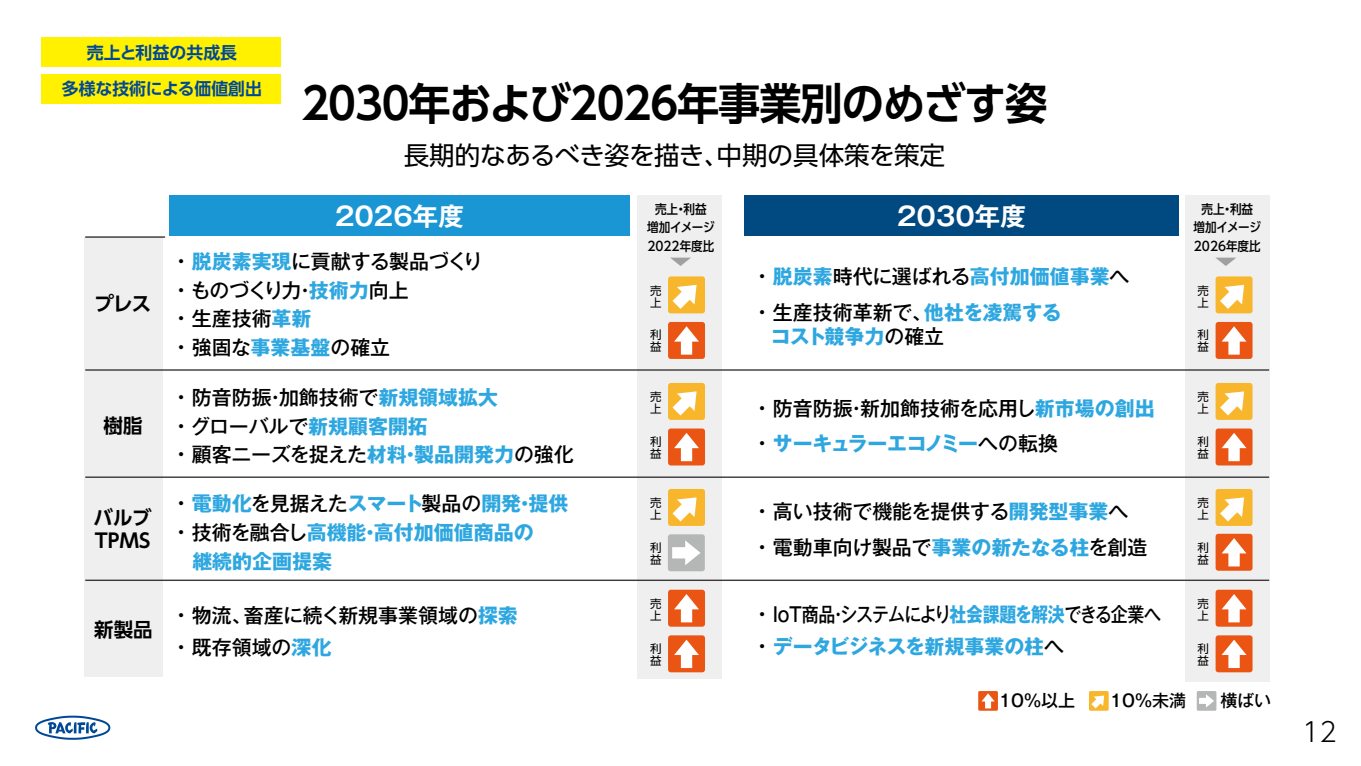
<style>
.page{position:relative;width:1361px;height:766px;background:#fff}
.page>*{position:absolute;margin:0;border:0;box-sizing:border-box;transform-origin:0 0}
.t1{font:700 43.5px "UD Shin Go Pro De";letter-spacing:-.025em;color:#000}
.t2{font:300 26.55px "UD Shin Go Pro";color:#000}
.t3{font:700 25.65px "Gothic MB101 Pro De";color:#fff}
.t4{font:25.5px "UD Shin Go Pro";letter-spacing:-.005em;color:#000}
.t5{font:500 19.95px "Gothic MB101 Pr 5";color:#000}
.t6{font:500 19.95px "Gothic MB101 Pro";letter-spacing:-.015em;color:#000}
.t7{font:700 19.95px/28.5px "Gothic MB101 Pr 5";color:#2ea7e0}
.t8{font:700 19.95px/24px "Gothic MB101 Pro";letter-spacing:-.005em;color:#2ea7e0}
.t9{font:500 19.95px "Gothic MB101 Pro";letter-spacing:-.05em;color:#000}
.t10{font:500 19.95px "Gothic MB101 Pr 5";letter-spacing:-.02em;color:#000}
.t11{font:700 19.95px "Gothic MB101 Pro";letter-spacing:-.065em;color:#2ea7e0}
.t12{font:700 19.95px "Gothic MB101 Pro";letter-spacing:-.035em;color:#2ea7e0}
.t13{font:500 19.95px "Gothic MB101 Pr 5";letter-spacing:-.07em;color:#000}
.t14{font:700 19.5px/23.4px "UD Shin Go Pro De";color:#000}
.t15{font:500 17.1px "Gothic MB101 Pro";color:#000}
.t16{font:700 16.8px/36.5px "UD Shin Go Pro De";color:#004896;text-align:center}
.t17{font:500 12.9px/18.5px "UD Shin Go C Oniz Pr 6 N";color:#000;text-align:center}
.t18{font:11.4px/12px "UD Shin Go Pro";color:#000}
.s1{font-weight:500;color:#000}
.s2{font-family:"Gothic MB101 Pro"}
.s3{font-weight:700;color:#2ea7e0}
.s4{font-family:"Gothic MB101 Pro";font-weight:500;color:#000}
</style>
<div class="page">
<div style="left:84px;top:236px;width:79px;height:441px;background:#efefef"></div>
<div style="left:637px;top:195px;width:85px;height:483px;background:#efefef"></div>
<div style="left:1185px;top:195px;width:85px;height:486px;background:#efefef"></div>
<div style="left:169px;top:195px;width:461px;height:41px;background:#1a96d5"></div>
<div style="left:744px;top:195px;width:434px;height:41px;background:#004981"></div>
<hr style="left:85px;top:369px;width:1184px;height:1px;background:#3e3a39">
<hr style="left:85px;top:476px;width:1184px;height:2px;background:#3e3a39">
<hr style="left:85px;top:579px;width:1184px;height:2px;background:#3e3a39">
<hr style="left:85px;top:236px;width:80px;height:2px;background:#3e3a39">
<div style="left:668px;top:276px;width:37px;height:37px;background:#f8b62d;border-radius:3px"></div>
<svg style="left:672px;top:285px;width:24px;height:24px"></svg>
<div style="left:668px;top:322px;width:37px;height:37px;background:#ea5514;border-radius:3px"></div>
<svg style="left:674px;top:326px;width:25px;height:28px"></svg>
<div style="left:668px;top:534px;width:37px;height:37px;background:#b5b6b6;border-radius:3px"></div>
<svg style="left:672px;top:540px;width:28px;height:25px"></svg>
<div style="left:1196px;top:690px;width:20px;height:20px;background:#b5b6b6"></div>
<svg style="left:1199px;top:694px;width:15px;height:13px"></svg>
<div style="left:668px;top:383px;width:37px;height:37px;background:#f8b62d;border-radius:3px"></div>
<svg style="left:672px;top:391px;width:24px;height:24px"></svg>
<div style="left:668px;top:428px;width:37px;height:37px;background:#ea5514;border-radius:3px"></div>
<svg style="left:674px;top:433px;width:25px;height:28px"></svg>
<div style="left:668px;top:489px;width:37px;height:37px;background:#f8b62d;border-radius:3px"></div>
<svg style="left:672px;top:497px;width:24px;height:24px"></svg>
<div style="left:668px;top:635px;width:37px;height:37px;background:#ea5514;border-radius:3px"></div>
<svg style="left:674px;top:639px;width:25px;height:28px"></svg>
<div style="left:668px;top:589px;width:37px;height:37px;background:#ea5514;border-radius:3px"></div>
<svg style="left:674px;top:594px;width:25px;height:28px"></svg>
<div style="left:1215px;top:276px;width:37px;height:37px;background:#f8b62d;border-radius:3px"></div>
<svg style="left:1220px;top:285px;width:24px;height:24px"></svg>
<div style="left:1089px;top:690px;width:19px;height:20px;background:#f8b62d"></div>
<svg style="left:1091px;top:695px;width:13px;height:13px"></svg>
<div style="left:1215px;top:322px;width:37px;height:37px;background:#ea5514;border-radius:3px"></div>
<svg style="left:1221px;top:326px;width:25px;height:28px"></svg>
<div style="left:978px;top:690px;width:20px;height:20px;background:#ea5514"></div>
<svg style="left:981px;top:693px;width:13px;height:15px"></svg>
<div style="left:1215px;top:383px;width:37px;height:37px;background:#f8b62d;border-radius:3px"></div>
<svg style="left:1220px;top:391px;width:24px;height:24px"></svg>
<div style="left:1215px;top:428px;width:37px;height:37px;background:#ea5514;border-radius:3px"></div>
<svg style="left:1221px;top:433px;width:25px;height:28px"></svg>
<div style="left:1215px;top:489px;width:37px;height:37px;background:#f8b62d;border-radius:3px"></div>
<svg style="left:1220px;top:497px;width:24px;height:24px"></svg>
<div style="left:1215px;top:635px;width:37px;height:37px;background:#ea5514;border-radius:3px"></div>
<svg style="left:1221px;top:639px;width:25px;height:28px"></svg>
<div style="left:1215px;top:589px;width:37px;height:37px;background:#ea5514;border-radius:3px"></div>
<svg style="left:1221px;top:594px;width:25px;height:28px"></svg>
<div style="left:1215px;top:533px;width:37px;height:37px;background:#ea5514;border-radius:3px"></div>
<svg style="left:1221px;top:538px;width:25px;height:28px"></svg>
<svg style="left:670px;top:257px;width:21px;height:9px"></svg>
<svg style="left:1215px;top:257px;width:21px;height:9px"></svg>
<div style="left:41px;top:38px;width:239px;height:29px;background:#fff100"></div>
<div style="left:41px;top:74px;width:239px;height:29px;background:#fff100"></div>
<svg style="left:35px;top:715px;width:75px;height:24px"></svg>
<p class="t16" style="left:62px;top:34px;width:201px">売上と利益の共成長<br>多様な技術による価値創出</p>
<h1 class="t1" style="left:301px;top:68px;width:747px">2030年および2026年事業別のめざす姿</h1>
<p class="t4" style="left:404px;top:135px;width:543px">長期的なあるべき姿を描き、中期の具体策を策定</p>
<p class="t17" style="left:647px;top:199px;width:69px">売上・利益<br>増加イメージ<br>2022年度比</p>
<p class="t17" style="left:1193px;top:199px;width:69px">売上・利益<br>増加イメージ<br>2026年度比</p>
<p class="t3" style="left:335px;top:195px;width:130px">2026年度</p>
<p class="t3" style="left:897px;top:195px;width:130px">2030年度</p>
<p class="t8" style="left:758px;top:262px;width:373px"><span class="s1">•</span> 脱炭素<span class="s1">時代に選ばれる</span>高付加価値事業<span class="s1">へ</span></p>
<p class="t10" style="left:177px;top:245px;width:307px"><span class="s2">•</span> <span class="s3">脱炭素実現</span>に貢献する製品づくり</p>
<p class="t13" style="left:177px;top:273px;width:233px"><span class="s2">•</span> ものづくり力・<span class="s3">技術力</span>向上</p>
<p class="t5" style="left:177px;top:302px;width:136px"><span class="s2">•</span> 生産技術<span class="s3">革新</span></p>
<p class="t5" style="left:177px;top:330px;width:215px"><span class="s2">•</span> 強固な<span class="s3">事業基盤</span>の確立</p>
<p class="t18" style="left:650px;top:284px;width:12px">売上</p>
<p class="t18" style="left:650px;top:328px;width:13px">利益</p>
<p class="t18" style="left:650px;top:390px;width:12px">売上</p>
<p class="t18" style="left:650px;top:435px;width:13px">利益</p>
<p class="t18" style="left:650px;top:496px;width:12px">売上</p>
<p class="t18" style="left:650px;top:541px;width:13px">利益</p>
<p class="t18" style="left:650px;top:597px;width:12px">売上</p>
<p class="t18" style="left:650px;top:641px;width:13px">利益</p>
<p class="t18" style="left:1197px;top:284px;width:12px">売上</p>
<p class="t18" style="left:1197px;top:328px;width:13px">利益</p>
<p class="t18" style="left:1197px;top:390px;width:12px">売上</p>
<p class="t18" style="left:1197px;top:435px;width:13px">利益</p>
<p class="t18" style="left:1197px;top:496px;width:12px">売上</p>
<p class="t18" style="left:1197px;top:541px;width:13px">利益</p>
<p class="t18" style="left:1197px;top:597px;width:12px">売上</p>
<p class="t18" style="left:1197px;top:641px;width:13px">利益</p>
<p class="t14" style="left:94px;top:291px;width:58px">プレス</p>
<p class="t8" style="left:771px;top:298px;width:292px;text-indent:-13px"><span class="s1">• 生産技術革新で、</span>他社を凌駕するコスト競争力<span class="s1">の確立</span></p>
<p class="t5" style="left:177px;top:381px;width:323px"><span class="s2">•</span> 防音防振・加飾技術で<span class="s3">新規領域拡大</span></p>
<p class="t5" style="left:177px;top:409px;width:252px"><span class="s2">•</span> グローバルで<span class="s3">新規顧客開拓</span></p>
<p class="t5" style="left:177px;top:438px;width:398px"><span class="s2">•</span> 顧客ニーズを捉えた<span class="s3">材料・製品開発力</span>の強化</p>
<p class="t6" style="left:758px;top:391px;width:398px">• 防音防振・新加飾技術を応用し<span class="s3">新市場の創出</span></p>
<p class="t11" style="left:758px;top:426px;width:301px"><span class="s1">•</span> サーキュラーエコノミー<span class="s1">への転換</span></p>
<p class="t14" style="left:104px;top:413px;width:40px">樹脂</p>
<p class="t7" style="left:177px;top:488px;width:393px"><span class="s4">•</span> 電動化<span class="s1">を見据えた</span>スマート<span class="s1">製品の</span>開発・提供</p>
<p class="t7" style="left:192px;top:516px;width:343px;text-indent:-15px"><span class="s4">•</span> <span class="s1">技術を融合し</span>高機能・高付加価値商品の継続的企画提案</p>
<p class="t14" style="left:94px;top:504px;width:60px">バルブ<br>TPMS</p>
<p class="t6" style="left:758px;top:495px;width:372px">• 高い技術で機能を提供する<span class="s3">開発型事業</span>へ</p>
<p class="t6" style="left:758px;top:530px;width:390px">• 電動車向け製品で<span class="s3">事業の新たなる柱</span>を創造</p>
<p class="t9" style="left:758px;top:597px;width:404px">• IoT商品・システムにより<span class="s3">社会課題を解決</span>できる企業へ</p>
<p class="t12" style="left:758px;top:630px;width:307px"><span class="s1">•</span> データビジネスを新規事業の柱<span class="s1">へ</span></p>
<p class="t5" style="left:177px;top:599px;width:342px"><span class="s2">•</span> 物流、畜産に続く新規事業領域の<span class="s3">探索</span></p>
<p class="t5" style="left:177px;top:630px;width:156px"><span class="s2">•</span> 既存領域の<span class="s3">深化</span></p>
<p class="t14" style="left:94px;top:617px;width:60px">新製品</p>
<p class="t15" style="left:998px;top:686px;width:274px">10％以上　　10％未満　　横ばい</p>
<h2 class="t2" style="left:1302px;top:709px;width:37px">12</h2>
</div>
